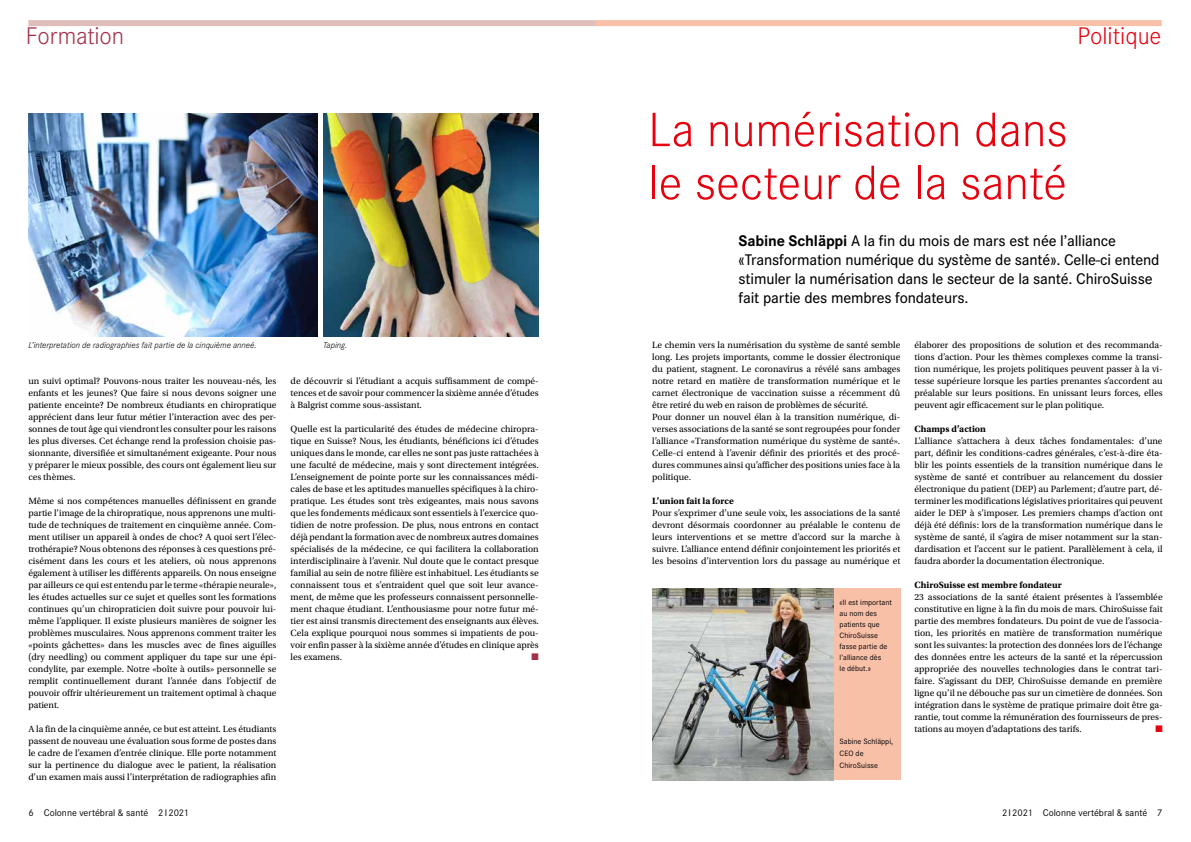
<style>
.page{position:relative;width:1191px;height:842px;background:#fff}
.page>*{position:absolute;margin:0;border:0;box-sizing:border-box;transform-origin:0 0}
.t1{font:300 50px/53px "Corporate S";color:#e7000e}
.t2{font:300 25px "Corporate S";letter-spacing:-.01em;color:#a23049}
.t3{font:300 25px "Corporate S";color:#e7000e}
.t4{font:500 16px/19px "Corporate S";letter-spacing:-.01em;color:#000}
.t5{font:10px "Corporate S";color:#000}
.t6{font:9.5px/12px "Utopia Std";color:#000;text-align:justify}
.t7{font:700 9.5px "Utopia Std";color:#000}
.t8{font:9.5px "Zapf Dingbats Std";color:#e7000e}
.t9{font:9.5px "Zapf Dingbats Std";color:#a23049}
.t10{font:italic 300 9px "Corporate S";color:#000}
.t11{font:8px/11px "Corporate S";color:#000}
.s1{font-weight:700}
</style>
<div class="page">
<div style="left:594px;top:20px;width:567px;height:6px;background:#f9c0a8"></div>
<div style="left:28px;top:20px;width:567px;height:6px;background:#dfbdbb"></div>
<img style="left:323px;top:113px;width:216px;height:223px">
<img style="left:28px;top:113px;width:289px;height:223px">
<div style="left:652px;top:588px;width:248px;height:192px;background:#f9c0a8"></div>
<img style="left:652px;top:588px;width:182px;height:192px">
<h2 class="t2" style="left:26px;top:19px;width:100px">Formation</h2>
<h2 class="t3" style="left:1077px;top:19px;width:86px">Politique</h2>
<p class="t10" style="left:28px;top:340px;width:230px">L’interpretation de radiographies fait partie de la cinquième anneé.</p>
<p class="t10" style="left:323px;top:340px;width:26px">Taping.</p>
<p class="t6" style="left:28px;top:375px;width:250px">un suivi optimal? Pouvons-nous traiter les nouveau-nés, les enfants et les jeunes? Que faire si nous devons soigner une patiente enceinte? De nombreux étudiants en chiropratique apprécient dans leur futur métier l’interaction avec des per&shy;sonnes de tout âge qui viendront les consulter pour les raisons les plus diverses. Cet échange rend la profession choisie pas&shy;sionnante, diversifiée et simultanément exigeante. Pour nous y préparer le mieux possible, des cours ont également lieu sur ces thèmes.</p>
<p class="t6" style="left:28px;top:495px;width:250px;text-align:left">Même si nos compétences manuelles définissent en grande partie l’image de la chiropratique, nous apprenons une multi&shy;tude de techniques de traitement en cinquième année. Com&shy;ment utiliser un appareil à ondes de choc? A quoi sert l’élec&shy;trothérapie? Nous obtenons des réponses à ces questions pré&shy;cisément dans les cours et les ateliers, où nous apprenons également à utiliser les différents appareils. On nous enseigne par ailleurs ce qui est entendu par le terme «thérapie neurale», les études actuelles sur ce sujet et quelles sont les formations continues qu’un chiropraticien doit suivre pour pouvoir lui&shy;même l’appliquer. Il existe plusieurs manières de soigner les problèmes musculaires. Nous apprenons comment traiter les «points gâchettes» dans les muscles avec de fines aiguilles (dry needling) ou comment appliquer du tape sur une épi&shy;condylite, par exemple. Notre «boîte à outils» personnelle se remplit continuellement durant l’année dans l’objectif de pouvoir offrir ultérieurement un traitement optimal à chaque patient.</p>
<p class="t6" style="left:28px;top:723px;width:250px">A la fin de la cinquième année, ce but est atteint. Les étudiants passent de nouveau une évaluation sous forme de postes dans le cadre de l’examen d’entrée clinique. Elle porte notamment sur la pertinence du dialogue avec le patient, la réalisation d’un examen mais aussi l’interprétation de radiographies afin</p>
<p class="t6" style="left:291px;top:375px;width:250px">de découvrir si l’étudiant a acquis suffisamment de compé&shy;tences et de savoir pour commencer la sixième année d’études à Balgrist comme sous-assistant.</p>
<p class="t6" style="left:291px;top:423px;width:250px">Quelle est la particularité des études de médecine chiropra&shy;tique en Suisse? Nous, les étudiants, bénéficions ici d’études uniques dans le monde, car elles ne sont pas juste rattachées à une faculté de médecine, mais y sont directement intégrées.<br>L’enseignement de pointe porte sur les connaissances médi&shy;cales de base et les aptitudes manuelles spécifiques à la chiro&shy;pratique. Les études sont très exigeantes, mais nous savons que les fondements médicaux sont essentiels à l’exercice quo&shy;tidien de notre profession. De plus, nous entrons en contact déjà pendant la formation avec de nombreux autres domaines spécialisés de la médecine, ce qui facilitera la collaboration interdisciplinaire à l’avenir. Nul doute que le contact presque familial au sein de notre filière est inhabituel. Les étudiants se connaissent tous et s’entraident quel que soit leur avance&shy;ment, de même que les professeurs connaissent personnelle&shy;ment chaque étudiant. L’enthousiasme pour notre futur mé&shy;tier est ainsi transmis directement des enseignants aux élèves.<br>Cela explique pourquoi nous sommes si impatients de pou&shy;voir enfin passer à la sixième année d’études en clinique après les examens.</p>
<p class="t9" style="left:531px;top:652px;width:9px">■</p>
<h1 class="t1" style="left:648px;top:101px;width:421px">La numérisation dans le secteur de la santé</h1>
<h3 class="t4" style="left:738px;top:232px;width:422px"><span class="s1">Sabine Schläppi</span> A la fin du mois de mars est née l’alliance «Transformation numérique du système de santé». Celle-ci entend stimuler la numérisation dans le secteur de la santé. ChiroSuisse fait partie des membres fondateurs.</h3>
<p class="t6" style="left:652px;top:339px;width:250px;text-align:left">Le chemin vers la numérisation du système de santé semble long. Les projets importants, comme le dossier électronique du patient, stagnent. Le coronavirus a révélé sans ambages notre retard en matière de transformation numérique et le carnet électronique de vaccination suisse a récemment dû être retiré du web en raison de problèmes de sécurité.<br>Pour donner un nouvel élan à la transition numérique, di&shy;verses associations de la santé se sont regroupées pour fonder l’alliance «Transformation numérique du système de santé».<br>Celle-ci entend à l’avenir définir des priorités et des procé&shy;dures communes ainsi qu’afficher des positions unies face à la politique.</p>
<p class="t7" style="left:652px;top:495px;width:83px">L’union fait la force</p>
<p class="t6" style="left:652px;top:507px;width:250px">Pour s’exprimer d’une seule voix, les associations de la santé devront désormais coordonner au préalable le contenu de leurs interventions et se mettre d’accord sur la marche à suivre. L’alliance entend définir conjointement les priorités et les besoins d’intervention lors du passage au numérique et</p>
<p class="t6" style="left:914px;top:339px;width:250px">élaborer des propositions de solution et des recommanda&shy;tions d’action. Pour les thèmes complexes comme la transi&shy;tion numérique, les projets politiques peuvent passer à la vi&shy;tesse supérieure lorsque les parties prenantes s’accordent au préalable sur leurs positions. En unissant leurs forces, elles peuvent agir efficacement sur le plan politique.</p>
<p class="t7" style="left:914px;top:423px;width:73px">Champs d’action</p>
<p class="t6" style="left:914px;top:435px;width:250px">L’alliance s’attachera à deux tâches fondamentales: d’une part, définir les conditions-cadres générales, c’est-à-dire éta&shy;blir les points essentiels de la transition numérique dans le système de santé et contribuer au relancement du dossier électronique du patient (DEP) au Parlement; d’autre part, dé&shy;terminer les modifications législatives prioritaires qui peuvent aider le DEP à s’imposer. Les premiers champs d’action ont déjà été définis: lors de la transformation numérique dans le système de santé, il s’agira de miser notamment sur la stan&shy;dardisation et l’accent sur le patient. Parallèlement à cela, il faudra aborder la documentation électronique.</p>
<p class="t7" style="left:914px;top:579px;width:149px">ChiroSuisse est membre fondateur</p>
<p class="t6" style="left:914px;top:591px;width:250px">23 associations de la santé étaient présentes à l’assemblée constitutive en ligne à la fin du mois de mars. ChiroSuisse fait partie des membres fondateurs. Du point de vue de l’associa&shy;tion, les priorités en matière de transformation numérique sont les suivantes: la protection des données lors de l’échange des données entre les acteurs de la santé et la répercussion appropriée des nouvelles technologies dans le contrat tari&shy;faire. S’agissant du DEP, ChiroSuisse demande en première ligne qu’il ne débouche pas sur un cimetière de données. Son intégration dans le système de pratique primaire doit être ga&shy;rantie, tout comme la rémunération des fournisseurs de pres&shy;tations au moyen d’adaptations des tarifs.</p>
<p class="t11" style="left:839px;top:597px;width:54px">«Il est important au nom des patients que<br>ChiroSuisse fasse partie de l’alliance dès<br>le début.»</p>
<p class="t8" style="left:1155px;top:724px;width:9px">■</p>
<p class="t11" style="left:839px;top:735px;width:55px;line-height:12px">Sabine Schläppi,<br>CEO de<br>ChiroSuisse</p>
<p class="t5" style="left:28px;top:807px;width:162px">6 Colonne vertébral &amp; santé 2 I 2021</p>
<p class="t5" style="left:1002px;top:807px;width:162px">2 I 2021 Colonne vertébral &amp; santé 7</p>
</div>
